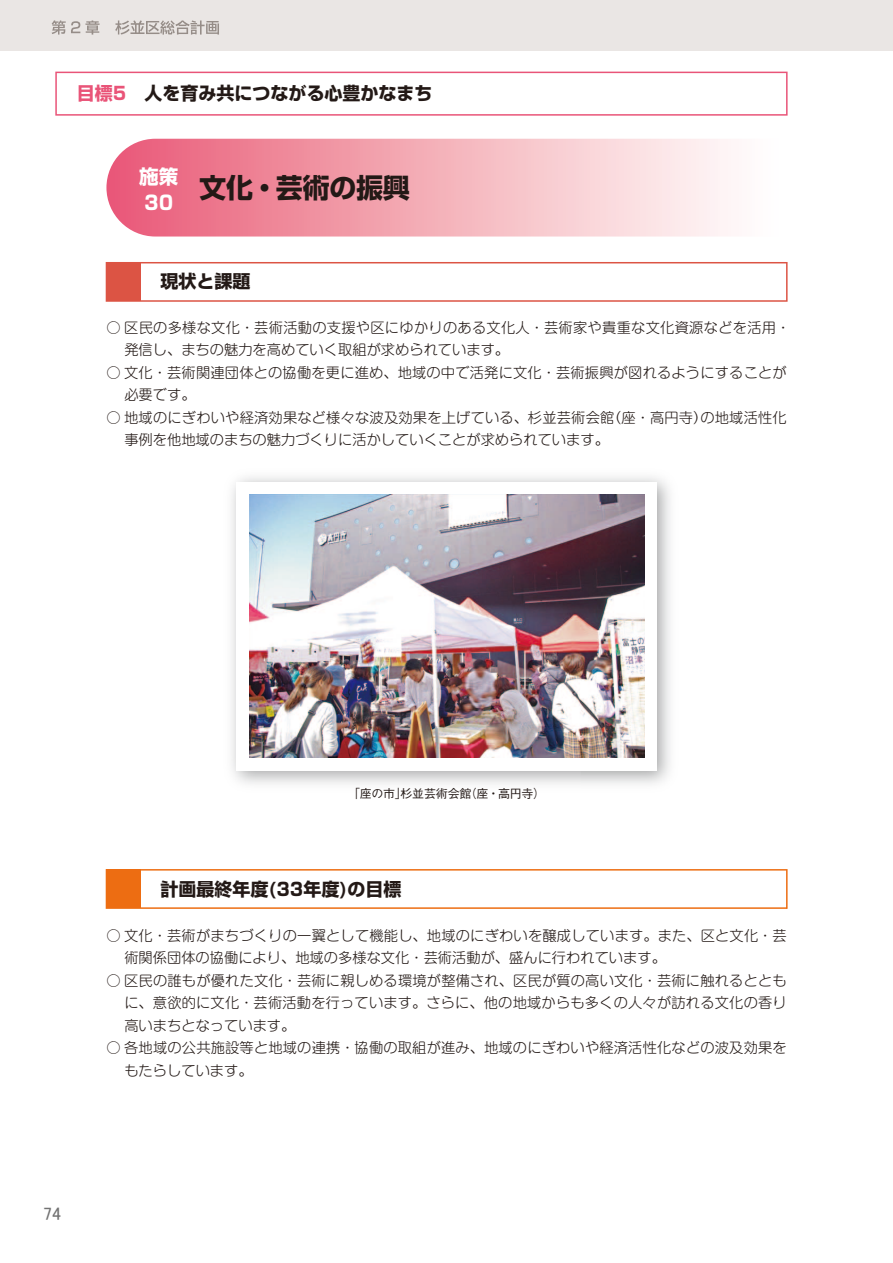
<style>
.page{position:relative;width:893px;height:1263px;background:#fff}
.page>*{position:absolute;margin:0;border:0;box-sizing:border-box;transform-origin:0 0}
.t1{font:27px "G Shin Go Bold 83 pv RKSJ H";letter-spacing:-.01em;color:#231916}
.t2{font:19.5px/25.5px "G Shin Go Bold 83 pv RKSJ H";color:#fff}
.t3{font:18px "G Shin Go Bold 83 pv RKSJ H";color:#231916}
.t4{font:18px "MS P Gothic";color:#727272}
.t5{font:14.25px/22.5px "G Shin M Go Light 83 pv RKSJ H";letter-spacing:.015em;color:#231916}
.t6{font:12px "Gothic BBB Upr Medium 90 pv RKSJ H";letter-spacing:-.015em;color:#231916}
.s1{color:#e95478}
</style>
<div class="page">
<svg style="left:106px;top:262px;width:682px;height:40px"></svg>
<svg style="left:106px;top:139px;width:622px;height:98px;background:#f3adb8"></svg>
<svg style="left:55px;top:72px;width:733px;height:44px"></svg>
<svg style="left:106px;top:869px;width:682px;height:40px"></svg>
<img style="left:249px;top:495px;width:395px;height:263px">
<div style="left:0;top:0;width:893px;height:51px;background:#eae6e4"></div>
<svg style="left:52px;top:20px;width:48px;height:15px"></svg>
<svg style="left:115px;top:20px;width:104px;height:15px"></svg>
<p class="t3" style="left:77px;top:81px;width:357px"><span class="s1">目標5</span> 人を育み共につながる心豊かなまち</p>
<h2 class="t2" style="left:139px;top:163px;width:40px">施策<br>30</h2>
<h1 class="t1" style="left:199px;top:170px;width:212px">文化・芸術の振興</h1>
<p class="t3" style="left:106px;top:269px;width:145px">　　　現状と課題</p>
<p class="t5" style="left:124px;top:315px;width:667px;text-indent:-18px">○ 区民の多様な文化・芸術活動の支援や区にゆかりのある文化人・芸術家や貴重な文化資源などを活用・発信し、まちの魅力を高めていく取組が求められています。</p>
<p class="t5" style="left:124px;top:360px;width:664px;text-indent:-18px">○ 文化・芸術関連団体との協働を更に進め、地域の中で活発に文化・芸術振興が図れるようにすることが必要です。　</p>
<p class="t5" style="left:124px;top:405px;width:664px;text-indent:-18px">○ 地域のにぎわいや経済効果など様々な波及効果を上げている、杉並芸術会館（座・高円寺）の地域活性化事例を他地域のまちの魅力づくりに活かしていくことが求められています。</p>
<p class="t6" style="left:348px;top:783px;width:199px">「座の市」杉並芸術会館（座・高円寺）</p>
<p class="t3" style="left:106px;top:877px;width:296px">　　　計画最終年度(33年度)の目標</p>
<p class="t5" style="left:124px;top:923px;width:664px;text-indent:-18px">○ 文化・芸術がまちづくりの一翼として機能し、地域のにぎわいを醸成しています。また、区と文化・芸術関係団体の協働により、地域の多様な文化・芸術活動が、盛んに行われています。</p>
<p class="t5" style="left:124px;top:968px;width:664px;text-align:justify;text-indent:-18px">○ 区民の誰もが優れた文化・芸術に親しめる環境が整備され、区民が質の高い文化・芸術に触れるとともに、意欲的に文化・芸術活動を行っています。さらに、他の地域からも多くの人々が訪れる文化の香り高いまちとなっています。</p>
<p class="t5" style="left:124px;top:1035px;width:664px;text-indent:-18px">○ 各地域の公共施設等と地域の連携・協働の取組が進み、地域のにぎわいや経済活性化などの波及効果をもたらしています。</p>
<p class="t4" style="left:43px;top:1205px;width:19px">74</p>
</div>
